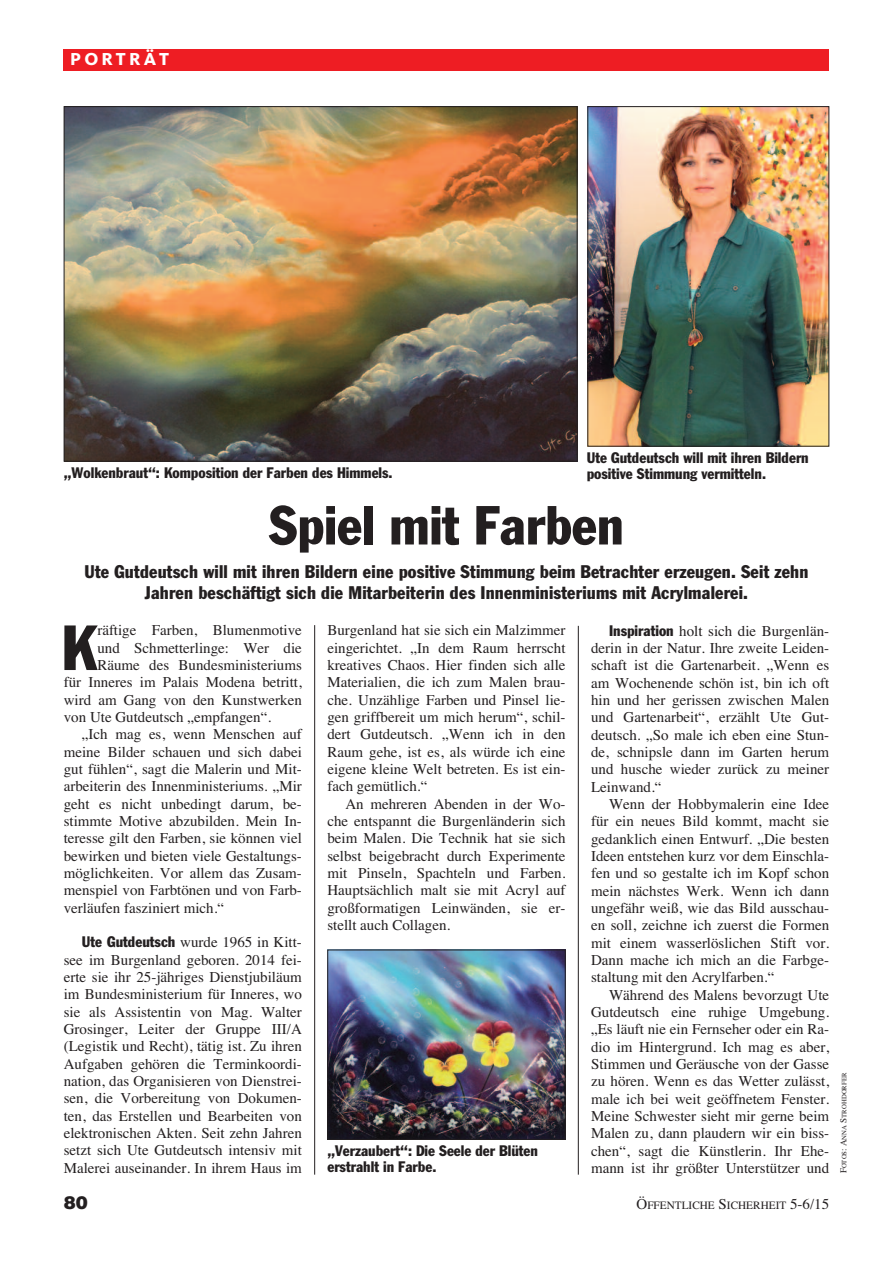
<style>
.page{position:relative;width:893px;height:1263px;background:#fff}
.page>*{position:absolute;margin:0;border:0;box-sizing:border-box;transform-origin:0 0}
.t1{font:condensed 62.55px "Franklin Gothic";color:#231f20}
.t2{font:condensed 54px "Franklin Gothic";color:#231f20}
.t3{font:condensed 18px/21.6px "Franklin Gothic";letter-spacing:.01em;color:#231f20;text-align:center}
.t4{font:800 18px "Kievit";letter-spacing:.175em;color:#fff}
.t5{font:900 18px "Helvetica";color:#231f20}
.t6{font:15px/17.4px "Times";color:#231f20;text-align:justify}
.t7{font:condensed 15px/15.8px "Franklin Gothic";color:#231f20}
.t8{font:11.25px "Times";color:#231f20}
.t9{font:6.75px "Times";color:#231f20}
.s1{font-family:"Franklin Gothic";font-stretch:condensed}
.s2{font-size:15px}
.s3{font-size:9px}
</style>
<div class="page">
<hr style="left:314px;top:625px;width:1px;height:550px;background:#231f20">
<hr style="left:578px;top:626px;width:1px;height:549px;background:#231f20">
<div style="left:64px;top:49px;width:765px;height:21px;background:#ee1d23"></div>
<img style="left:329px;top:952px;width:235px;height:186px">
<div style="left:327px;top:950px;width:239px;height:190px;border:1px solid #231f20"></div>
<img style="left:66px;top:108px;width:509px;height:351px">
<img style="left:589px;top:108px;width:238px;height:336px">
<div style="left:587px;top:106px;width:242px;height:340px;border:1px solid #231f20"></div>
<p class="t4" style="left:70px;top:53px;width:100px">PORTRÄT</p>
<p class="t7" style="left:64px;top:466px;width:330px">„Wolkenbraut“: Komposition der Farben des Himmels.</p>
<p class="t7" style="left:587px;top:451px;width:223px">Ute Gutdeutsch will mit ihren Bildern positive Stimmung vermitteln.</p>
<h2 class="t2" style="left:269px;top:506px;width:356px">Spiel mit Farben</h2>
<p class="t3" style="left:84px;top:562px;width:725px">Ute Gutdeutsch will mit ihren Bildern eine positive Stimmung beim Betrachter erzeugen. Seit zehn<br>Jahren beschäftigt sich die Mitarbeiterin des Innenministeriums mit Acrylmalerei.</p>
<h1 class="t1" style="left:62px;top:625px;width:37px">K</h1>
<p class="t6" style="left:97px;top:621px;width:206px">räftige Farben, Blumenmotive</p>
<p class="t6" style="left:97px;top:639px;width:206px">und Schmetterlinge: Wer die</p>
<p class="t6" style="left:97px;top:656px;width:206px">Räume des Bundesministeriums</p>
<p class="t6" style="left:64px;top:673px;width:240px">für Inneres im Palais Modena betritt,</p>
<p class="t6" style="left:64px;top:691px;width:240px">wird am Gang von den Kunstwerken</p>
<p class="t6" style="left:64px;top:708px;width:209px">von Ute Gutdeutsch „empfangen“.</p>
<p class="t6" style="left:82px;top:725px;width:222px">„Ich mag es, wenn Menschen auf</p>
<p class="t6" style="left:64px;top:743px;width:240px">meine Bilder schauen und sich dabei</p>
<p class="t6" style="left:64px;top:760px;width:240px">gut fühlen“, sagt die Malerin und Mit-</p>
<p class="t6" style="left:64px;top:777px;width:240px">arbeiterin des Innenministeriums. „Mir</p>
<p class="t6" style="left:64px;top:795px;width:240px">geht es nicht unbedingt darum, be-</p>
<p class="t6" style="left:64px;top:812px;width:240px">stimmte Motive abzubilden. Mein In-</p>
<p class="t6" style="left:64px;top:829px;width:240px">teresse gilt den Farben, sie können viel</p>
<p class="t6" style="left:64px;top:847px;width:240px">bewirken und bieten viele Gestaltungs-</p>
<p class="t6" style="left:64px;top:864px;width:240px">möglichkeiten. Vor allem das Zusam-</p>
<p class="t6" style="left:64px;top:881px;width:240px">menspiel von Farbtönen und von Farb-</p>
<p class="t6" style="left:64px;top:899px;width:162px">verläufen fasziniert mich.“</p>
<p class="t6" style="left:64px;top:933px;width:240px;text-indent:18px"><span class="s1">Ute Gutdeutsch</span> wurde 1965 in Kitt&shy;see im Burgenland geboren. 2014 fei&shy;erte sie ihr 25-jähriges Dienstjubiläum im Bundesministerium für Inneres, wo sie als Assistentin von Mag. Walter Grosinger, Leiter der Gruppe III/A (Legistik und Recht), tätig ist. Zu ihren Aufgaben gehören die Terminkoordi&shy;nation, das Organisieren von Dienstrei&shy;sen, die Vorbereitung von Dokumen&shy;ten, das Erstellen und Bearbeiten von elektronischen Akten. Seit zehn Jahren setzt sich Ute Gutdeutsch intensiv mit Malerei auseinander. In ihrem Haus im</p>
<p class="t6" style="left:327px;top:621px;width:240px">Burgenland hat sie sich ein Malzimmer eingerichtet. „In dem Raum herrscht kreatives Chaos. Hier finden sich alle Materialien, die ich zum Malen brau&shy;che. Unzählige Farben und Pinsel lie&shy;gen griffbereit um mich herum“, schil&shy;dert Gutdeutsch. „Wenn ich in den Raum gehe, ist es, als würde ich eine eigene kleine Welt betreten. Es ist ein&shy;fach gemütlich.“</p>
<p class="t6" style="left:327px;top:795px;width:240px;text-indent:18px">An mehreren Abenden in der Wo&shy;che entspannt die Burgenländerin sich beim Malen. Die Technik hat sie sich selbst beigebracht durch Experimente mit Pinseln, Spachteln und Farben.<br>Hauptsächlich malt sie mit Acryl auf großformatigen Leinwänden, sie er&shy;stellt auch Collagen.</p>
<p class="t7" style="left:327px;top:1144px;width:212px">„Verzaubert“: Die Seele der Blüten erstrahlt in Farbe.</p>
<p class="t6" style="left:591px;top:622px;width:240px;text-indent:18px"><span class="s1">Inspiration</span> holt sich die Burgenlän&shy;derin in der Natur. Ihre zweite Leiden&shy;schaft ist die Gartenarbeit. „Wenn es am Wochenende schön ist, bin ich oft hin und her gerissen zwischen Malen und Gartenarbeit“, erzählt Ute Gut&shy;deutsch. „So male ich eben eine Stun&shy;de, schnipsle dann im Garten herum und husche wieder zurück zu meiner Leinwand.“</p>
<p class="t6" style="left:591px;top:795px;width:240px;text-indent:18px">Wenn der Hobbymalerin eine Idee für ein neues Bild kommt, macht sie gedanklich einen Entwurf. „Die besten Ideen entstehen kurz vor dem Einschla&shy;fen und so gestalte ich im Kopf schon mein nächstes Werk. Wenn ich dann ungefähr weiß, wie das Bild ausschau&shy;en soll, zeichne ich zuerst die Formen mit einem wasserlöslichen Stift vor.<br>Dann mache ich mich an die Farbge&shy;staltung mit den Acrylfarben.“</p>
<p class="t6" style="left:591px;top:986px;width:240px;text-indent:18px">Während des Malens bevorzugt Ute Gutdeutsch eine ruhige Umgebung. „Es läuft nie ein Fernseher oder ein Ra&shy;dio im Hintergrund. Ich mag es aber, Stimmen und Geräusche von der Gasse zu hören. Wenn es das Wetter zulässt, male ich bei weit geöffnetem Fenster.<br>Meine Schwester sieht mir gerne beim Malen zu, dann plaudern wir ein biss&shy;chen“, sagt die Künstlerin. Ihr Ehe&shy;mann ist ihr größter Unterstützer und</p>
<p class="t5" style="left:64px;top:1192px;width:26px">80</p>
<p class="t8" style="left:636px;top:1198px;width:194px"><span class="s2">Ö</span>FFENTLICHE <span class="s2">S</span>ICHERHEIT <span class="s2">5-6/15</span></p>
<p class="t9" style="left:840px;top:1173px;width:102px;rotate:-90deg"><span class="s3">F</span>OTOS<span class="s3">: A</span>NNA <span class="s3">S</span>TROHDORFER</p>
</div>
